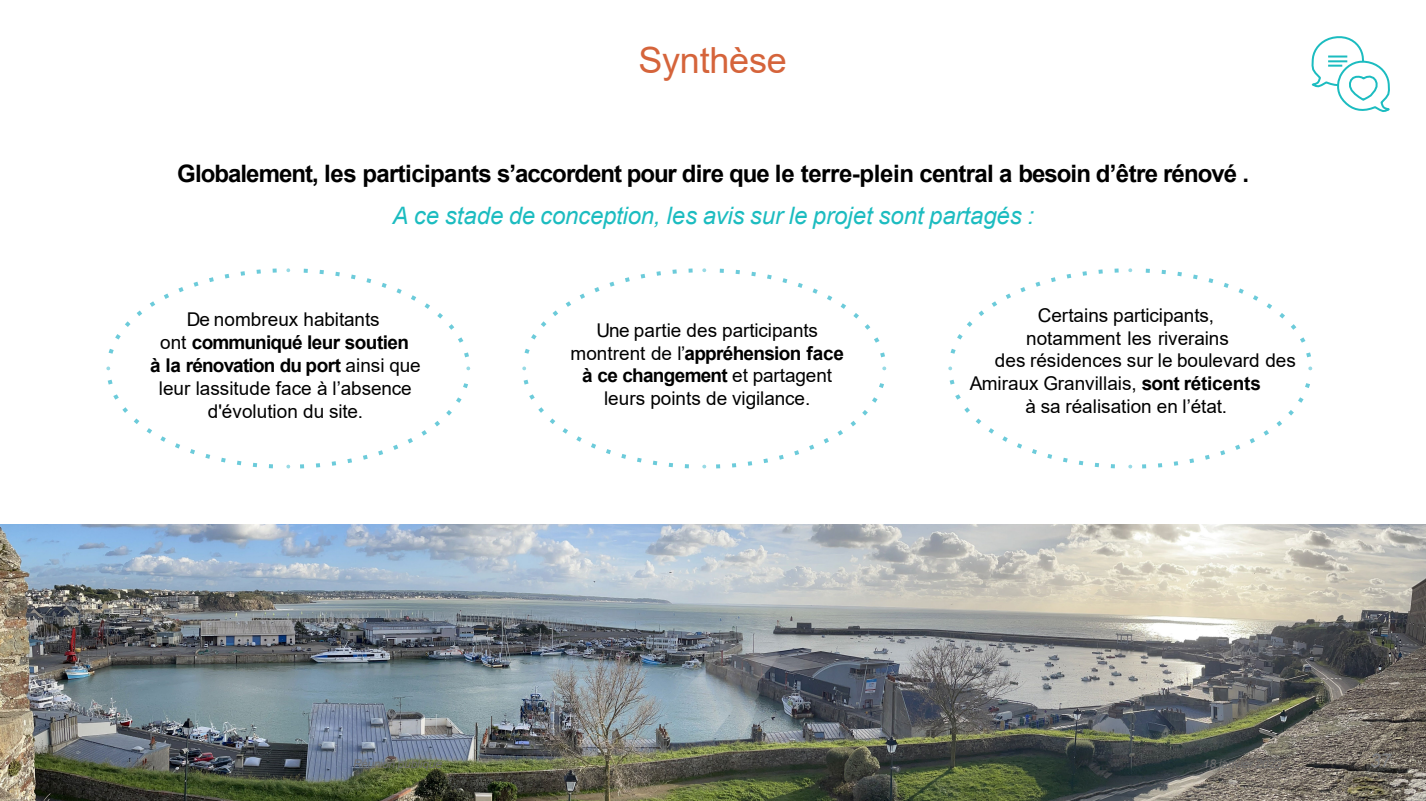
<style>
.page{position:relative;width:1426px;height:801px;background:#fff}
.page>*{position:absolute;margin:0;border:0;box-sizing:border-box;transform-origin:0 0}
.t1{font:36px "Arial";letter-spacing:-.005em;color:#d5643b}
.t2{font:700 24px "Arial";letter-spacing:-.03em;color:#000}
.t3{font:italic 24px "Arial";letter-spacing:-.005em;color:#1cbcc0}
.t4{font:19px/22.8px "Arial";color:#000;text-align:center}
.t5{font:italic 19px "Arial";color:#808285}
.t6{font:italic 12px "Arial";letter-spacing:-.015em;color:#6e6e6e}
.s1{font-weight:700}
</style>
<div class="page">
<svg style="left:522px;top:268px;width:365px;height:201px"></svg>
<svg style="left:948px;top:268px;width:365px;height:201px"></svg>
<svg style="left:1311px;top:36px;width:79px;height:76px"></svg>
<svg style="left:106px;top:268px;width:365px;height:201px"></svg>
<img style="left:0;top:524px;width:1426px;height:276px">
<h2 class="t1" style="left:638px;top:35px;width:150px">Synthèse</h2>
<p class="t2" style="left:177px;top:156px;width:1073px">Globalement, les participants s’accordent pour dire que le terre-plein central a besoin d’être rénové .</p>
<p class="t3" style="left:392px;top:199px;width:643px">A ce stade de conception, les avis sur le projet sont partagés :</p>
<p class="t4" style="left:160px;top:308px;width:250px">De nombreux habitants<br>ont <span class="s1">communiqué leur soutien</span></p>
<p class="t4" style="left:150px;top:353px;width:272px"><span class="s1">à la rénovation du port</span> ainsi que leur lassitude face à l’absence d'évolution du site.</p>
<p class="t4" style="left:571px;top:318px;width:275px">Une partie des participants montrent de l’<span class="s1">appréhension face à ce changement</span> et partagent leurs points de vigilance.</p>
<p class="t4" style="left:1026px;top:303px;width:204px">Certains participants, notamment les riverains</p>
<p class="t4" style="left:970px;top:349px;width:328px;text-align:left;text-indent:25px">des résidences sur le boulevard des<br>Amiraux Granvillais, <span class="s1">sont réticents</span></p>
<p class="t4" style="left:1026px;top:394px;width:203px">à sa réalisation en l’état.</p>
<p class="t6" style="left:353px;top:755px;width:91px">Réunion publique</p>
<p class="t6" style="left:1203px;top:755px;width:80px">18 janvier 2023</p>
<p class="t5" style="left:1370px;top:747px;width:22px">37</p>
</div>
